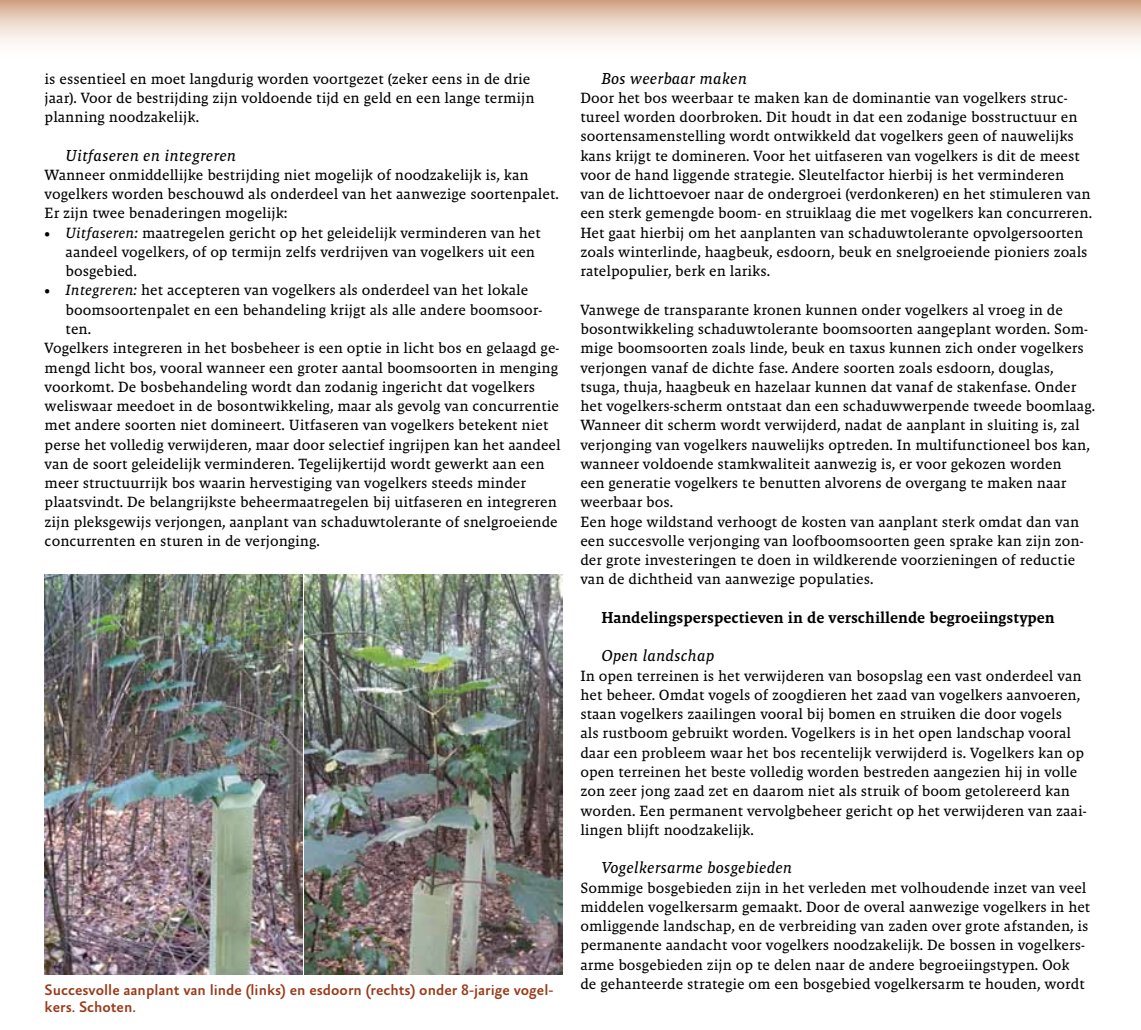
<style>
.page{position:relative;width:1141px;height:1030px;background:#fff}
.page>*{position:absolute;margin:0;border:0;box-sizing:border-box;transform-origin:0 0}
.t1{font:italic 16.1px "Malaga Reg";color:#000}
.t2{font:16.1px "Malaga Med";color:#000}
.t3{font:500 15.4px/17.5px "Absara Sans";color:#993917}
.t4{font:15.05px/19.2px "Malaga Reg";color:#000}
.s1{font-style:italic}
</style>
<div class="page">
<svg style="left:0;top:0;width:1141px;height:44px;background:#e9d3c4"></svg>
<img style="left:305px;top:574px;width:257px;height:400px">
<img style="left:45px;top:574px;width:257px;height:400px">
<p class="t4" style="left:45px;top:69px;width:491px">is essentieel en moet langdurig worden voortgezet (zeker eens in de drie jaar). Voor de bestrijding zijn voldoende tijd en geld en een lange termijn planning noodzakelijk.</p>
<p class="t1" style="left:66px;top:146px;width:172px">Uitfaseren en integreren</p>
<p class="t4" style="left:45px;top:165px;width:516px">Wanneer onmiddellijke bestrijding niet mogelijk of noodzakelijk is, kan vogelkers worden beschouwd als onderdeel van het aanwezige soortenpalet.<br>Er zijn twee benaderingen mogelijk:</p>
<p class="t4" style="left:66px;top:223px;width:477px;text-indent:-21px">• <span class="s1">Uitfaseren:</span> maatregelen gericht op het geleidelijk verminderen van het aandeel vogelkers, of op termijn zelfs verdrijven van vogelkers uit een bosgebied.</p>
<p class="t4" style="left:45px;top:281px;width:485px">• <span class="s1">Integreren:</span> het accepteren van vogelkers als onderdeel van het lokale</p>
<p class="t4" style="left:66px;top:300px;width:478px">boomsoortenpalet en een behandeling krijgt als alle andere boomsoor-</p>
<p class="t4" style="left:66px;top:319px;width:27px">ten.</p>
<p class="t4" style="left:45px;top:338px;width:516px">Vogelkers integreren in het bosbeheer is een optie in licht bos en gelaagd ge-</p>
<p class="t4" style="left:45px;top:357px;width:515px">mengd licht bos, vooral wanneer een groter aantal boomsoorten in menging</p>
<p class="t4" style="left:45px;top:377px;width:492px">voorkomt. De bosbehandeling wordt dan zodanig ingericht dat vogelkers</p>
<p class="t4" style="left:45px;top:396px;width:516px">weliswaar meedoet in de bosontwikkeling, maar als gevolg van concurrentie</p>
<p class="t4" style="left:45px;top:415px;width:505px">met andere soorten niet domineert. Uitfaseren van vogelkers betekent niet</p>
<p class="t4" style="left:45px;top:434px;width:517px">perse het volledig verwijderen, maar door selectief ingrijpen kan het aandeel</p>
<p class="t4" style="left:45px;top:454px;width:502px">van de soort geleidelijk verminderen. Tegelijkertijd wordt gewerkt aan een</p>
<p class="t4" style="left:45px;top:473px;width:483px">meer structuurrijk bos waarin hervestiging van vogelkers steeds minder</p>
<p class="t4" style="left:45px;top:492px;width:514px">plaatsvindt. De belangrijkste beheermaatregelen bij uitfaseren en integreren</p>
<p class="t4" style="left:45px;top:511px;width:515px">zijn pleksgewijs verjongen, aanplant van schaduwtolerante of snelgroeiende</p>
<p class="t4" style="left:45px;top:531px;width:277px">concurrenten en sturen in de verjonging.</p>
<p class="t3" style="left:45px;top:981px;width:510px">Succesvolle aanplant van linde (links) en esdoorn (rechts) onder 8-jarige vogel&shy;kers. Schoten.</p>
<p class="t1" style="left:601px;top:69px;width:147px">Bos weerbaar maken</p>
<p class="t4" style="left:580px;top:88px;width:513px">Door het bos weerbaar te maken kan de dominantie van vogelkers struc&shy;tureel worden doorbroken. Dit houdt in dat een zodanige bosstructuur en soortensamenstelling wordt ontwikkeld dat vogelkers geen of nauwelijks kans krijgt te domineren. Voor het uitfaseren van vogelkers is dit de meest voor de hand liggende strategie. Sleutelfactor hierbij is het verminderen van de lichttoevoer naar de ondergroei (verdonkeren) en het stimuleren van een sterk gemengde boom- en struiklaag die met vogelkers kan concurreren.<br>Het gaat hierbij om het aanplanten van schaduwtolerante opvolgersoorten zoals winterlinde, haagbeuk, esdoorn, beuk en snelgroeiende pioniers zoals ratelpopulier, berk en lariks.</p>
<p class="t4" style="left:580px;top:300px;width:516px">Vanwege de transparante kronen kunnen onder vogelkers al vroeg in de bosontwikkeling schaduwtolerante boomsoorten aangeplant worden. Som&shy;mige boomsoorten zoals linde, beuk en taxus kunnen zich onder vogelkers verjongen vanaf de dichte fase. Andere soorten zoals esdoorn, douglas, tsuga, thuja, haagbeuk en hazelaar kunnen dat vanaf de stakenfase. Onder het vogelkers-scherm ontstaat dan een schaduwwerpende tweede boomlaag.<br>Wanneer dit scherm wordt verwijderd, nadat de aanplant in sluiting is, zal verjonging van vogelkers nauwelijks optreden. In multifunctioneel bos kan, wanneer voldoende stamkwaliteit aanwezig is, er voor gekozen worden<br>een generatie vogelkers te benutten alvorens de overgang te maken naar weerbaar bos.<br>Een hoge wildstand verhoogt de kosten van aanplant sterk omdat dan van een succesvolle verjonging van loofboomsoorten geen sprake kan zijn zon&shy;der grote investeringen te doen in wildkerende voorzieningen of reductie van de dichtheid van aanwezige populaties.</p>
<p class="t2" style="left:601px;top:608px;width:455px">Handelingsperspectieven in de verschillende begroeiingstypen</p>
<p class="t1" style="left:601px;top:646px;width:114px">Open landschap</p>
<p class="t4" style="left:580px;top:666px;width:508px">In open terreinen is het verwijderen van bosopslag een vast onderdeel van het beheer. Omdat vogels of zoogdieren het zaad van vogelkers aanvoeren, staan vogelkers zaailingen vooral bij bomen en struiken die door vogels<br>als rustboom gebruikt worden. Vogelkers is in het open landschap vooral daar een probleem waar het bos recentelijk verwijderd is. Vogelkers kan op open terreinen het beste volledig worden bestreden aangezien hij in volle zon zeer jong zaad zet en daarom niet als struik of boom getolereerd kan worden. Een permanent vervolgbeheer gericht op het verwijderen van zaai&shy;lingen blijft noodzakelijk.</p>
<p class="t1" style="left:601px;top:858px;width:193px">Vogelkersarme bosgebieden</p>
<p class="t4" style="left:580px;top:877px;width:511px">Sommige bosgebieden zijn in het verleden met volhoudende inzet van veel middelen vogelkersarm gemaakt. Door de overal aanwezige vogelkers in het omliggende landschap, en de verbreiding van zaden over grote afstanden, is permanente aandacht voor vogelkers noodzakelijk. De bossen in vogelkers&shy;arme bosgebieden zijn op te delen naar de andere begroeiingstypen. Ook<br>de gehanteerde strategie om een bosgebied vogelkersarm te houden, wordt</p>
</div>
